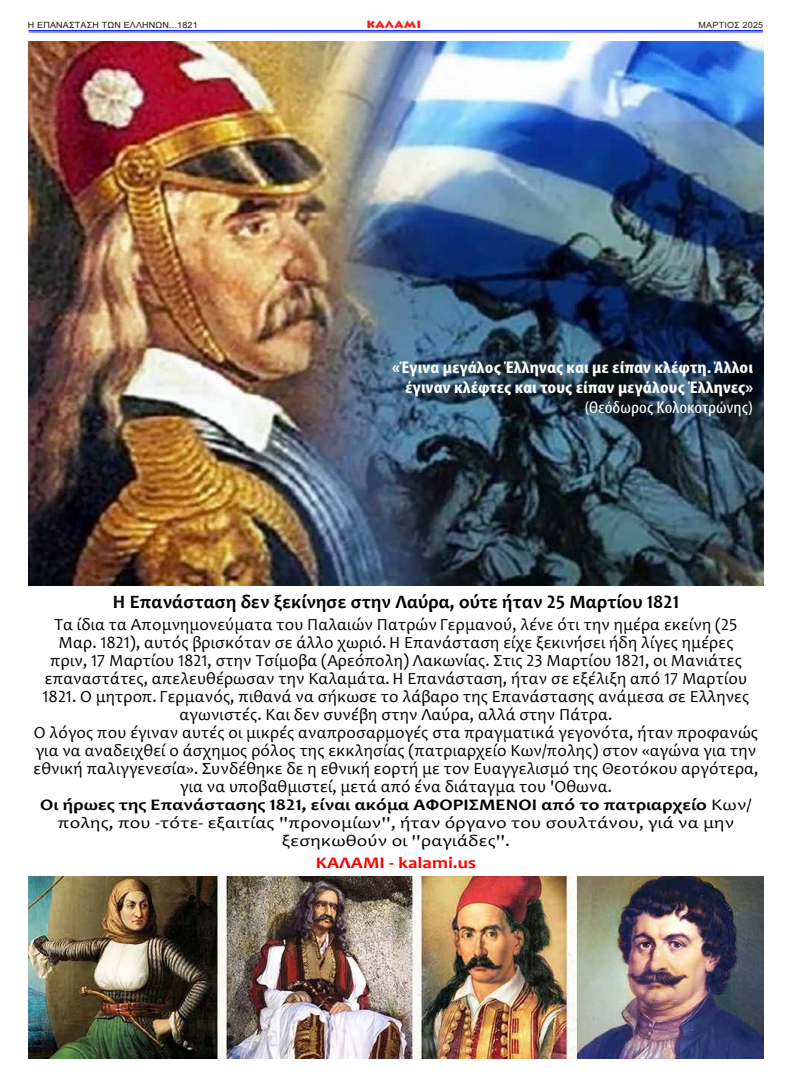
<style>
.page{position:relative;width:792px;height:1080px;background:#fff}
.page>*{position:absolute;margin:0;border:0;box-sizing:border-box;transform-origin:0 0}
.t1{font:700 19px "Candara";letter-spacing:.005em;color:#000}
.t2{font:700 condensed 17.1px/20px "Myriad Pro";letter-spacing:.005em;color:#fcfdf9;text-align:right;scale:1.18 1}
.t3{font:condensed 17.1px "Myriad Pro";letter-spacing:.005em;color:#fcfdf9;scale:1.18 1}
.t4{font:17px/18px "Candara";letter-spacing:.005em;color:#000;text-align:center}
.t5{font:16.1px/18px "Candara";letter-spacing:.005em;color:#000;text-align:center;scale:1.18 1}
.t6{font:700 16.1px "Candara";letter-spacing:.005em;color:#fe0000;scale:1.18 1}
.t7{font:900 12px "Lithos Pro";letter-spacing:.035em;color:#ff1b1a}
.t8{font:8.6px "Arial";letter-spacing:.02em;color:#141414;scale:1.05 1}
.t9{font:8.6px "Arial";letter-spacing:.02em;color:#1f231a;scale:1.05 1}
.s1{font-weight:700}
</style>
<div class="page">
<hr style="left:29px;top:30px;width:734px;height:1px;background:#1123ff">
<hr style="left:29px;top:32px;width:734px;height:1px;background:#1123ff">
<img style="left:29px;top:42px;width:735px;height:544px">
<img style="left:28px;top:877px;width:735px;height:181px">
<p class="t8" style="left:28px;top:19px;width:163px">Η ΕΠΑΝΑΣΤΑΣΗ ΤΩΝ ΕΛΛΗΝΩΝ...1821</p>
<p class="t7" style="left:366px;top:16px;width:56px">καλαμι</p>
<p class="t9" style="left:699px;top:19px;width:63px">ΜΑΡΤΙΟΣ 2025</p>
<p class="t2" style="left:392px;top:357px;width:307px">«Έγινα μεγάλος Έλληνας και με είπαν κλέφτη. Άλλοι έγιναν κλέφτες και τους είπαν μεγάλους Έλληνες»</p>
<p class="t3" style="left:584px;top:397px;width:145px">(Θεόδωρος Κολοκοτρώνης)</p>
<p class="t1" style="left:113px;top:590px;width:568px">Η Επανάσταση δεν ξεκίνησε στην Λαύρα, ούτε ήταν 25 Μαρτίου 1821</p>
<p class="t4" style="left:34px;top:615px;width:726px">Τα ίδια τα Απομνημονεύματα του Παλαιών Πατρών Γερμανού, λένε ότι την ημέρα εκείνη (25<br>Μαρ. 1821), αυτός βρισκόταν σε άλλο χωριό. Η Επανάσταση είχε ξεκινήσει ήδη λίγες ημέρες<br>πριν, 17 Μαρτίου 1821, στην Τσίμοβα (Αρεόπολη) Λακωνίας. Στις 23 Μαρτίου 1821, οι Μανιάτες επαναστάτες, απελευθέρωσαν την Καλαμάτα. Η Επανάσταση, ήταν σε εξέλιξη από 17 Μαρτίου 1821. Ο μητροπ. Γερμανός, πιθανά να σήκωσε το λάβαρο της Επανάστασης ανάμεσα σε Έλληνες αγωνιστές. Και δεν συνέβη στην Λαύρα, αλλά στην Πάτρα.<br>Ο λόγος που έγιναν αυτές οι μικρές αναπροσαρμογές στα πραγματικά γεγονότα, ήταν προφανώς για να αναδειχθεί ο άσχημος ρόλος της εκκλησίας (πατριαρχείο Κων/πολης) στον «αγώνα για την εθνική παλιγγενεσία». Συνδέθηκε δε η εθνική εορτή με τον Ευαγγελισμό της Θεοτόκου αργότερα, για να υποβαθμιστεί, μετά από ένα διάταγμα του 'Οθωνα.</p>
<p class="t5" style="left:40px;top:796px;width:604px"><span class="s1">Οι ήρωες της Επανάστασης 1821, είναι ακόμα ΑΦΟΡΙΣΜΕΝΟΙ από το πατριαρχείο</span> Kων/ πολης, που -τότε- εξαιτίας ''προνομίων'', ήταν όργανο του σουλτάνου, γιά να μην ξεσηκωθούν οι ''ραγιάδες''.</p>
<p class="t6" style="left:316px;top:853px;width:137px">ΚΑΛΑΜΙ - kalami.us</p>
</div>
